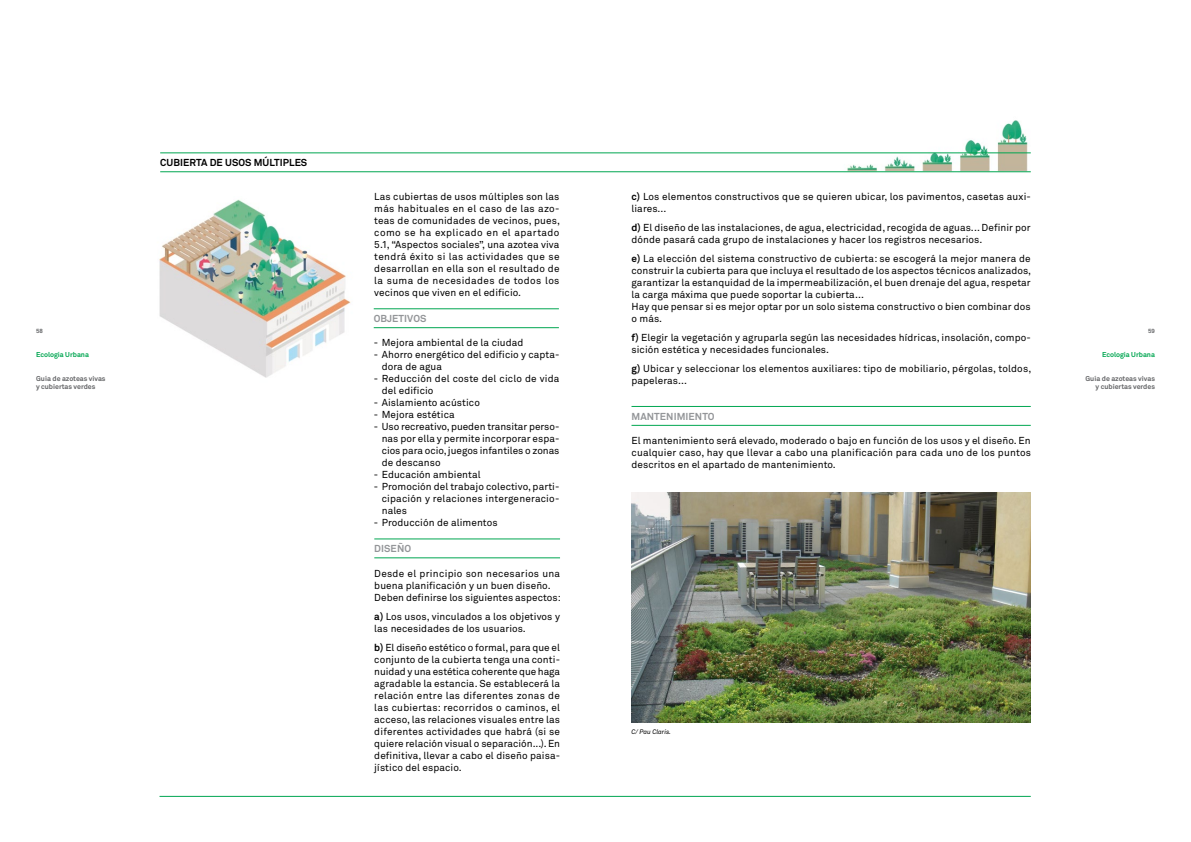
<style>
.page{position:relative;width:1191px;height:842px;background:#fff}
.page>*{position:absolute;margin:0;border:0;box-sizing:border-box;transform-origin:0 0}
.Estilo_de_párrafo_1{font:10px/12px "Akkurat";letter-spacing:.01em;color:#000}
.Estilo_de_párrafo_1-2{font:10px/12px "Akkurat";letter-spacing:.03em;color:#000}
.Estilo_de_párrafo_1-3{font:700 10px "Akkurat";letter-spacing:.005em;color:#939598}
.Estilo_de_párrafo_1-4{font:700 10px "Akkurat";letter-spacing:.005em;color:#000}
.t1{font:700 7px/8.4px "Akkurat";color:#636466}
.t2{font:700 7px "Akkurat";color:#00a651}
.t3{font:italic 6.5px "Akkurat";color:#000}
.t4{font:700 6px "Akkurat";color:#636466}
.s1{font-weight:700}
</style>
<div class="page">
<hr style="left:631px;top:406px;width:399px;height:1px;background:#00a651">
<hr style="left:631px;top:425px;width:399px;height:1px;background:#00a651">
<img style="left:631px;top:493px;width:399px;height:229px">
<img style="left:836px;top:120px;width:194px;height:53px">
<hr style="left:374px;top:539px;width:186px;height:1px;background:#00a651">
<hr style="left:374px;top:558px;width:186px;height:1px;background:#00a651">
<hr style="left:374px;top:309px;width:185px;height:1px;background:#00a651">
<hr style="left:374px;top:327px;width:185px;height:1px;background:#00a651">
<img style="left:159px;top:199px;width:192px;height:179px">
<hr style="left:160px;top:153px;width:870px;height:1px;background:#00a651">
<hr style="left:160px;top:171px;width:870px;height:1px;background:#00a651">
<hr style="left:159px;top:796px;width:871px;height:1px;background:#00a651">
<p class="Estilo_de_párrafo_1-4" style="left:160px;top:156px;width:149px">CUBIERTA DE USOS MÚLTIPLES</p>
<p class="Estilo_de_párrafo_1" style="left:631px;top:191px;width:401px"><span class="s1">c)</span> Los elementos constructivos que se quieren ubicar, los pavimentos, casetas auxi&shy;liares...</p>
<p class="Estilo_de_párrafo_1" style="left:631px;top:222px;width:401px"><span class="s1">d)</span> El diseño de las instalaciones, de agua, electricidad, recogida de aguas... Definir por dónde pasará cada grupo de instalaciones y hacer los registros necesarios.</p>
<p class="Estilo_de_párrafo_1" style="left:631px;top:253px;width:401px;text-align:justify"><span class="s1">e)</span> La elección del sistema constructivo de cubierta: se escogerá la mejor manera de construir la cubierta para que incluya el resultado de los aspectos técnicos analizados, garantizar la estanquidad de la impermeabilización, el buen drenaje del agua, respetar la carga máxima que puede soportar la cubierta...</p>
<p class="Estilo_de_párrafo_1" style="left:631px;top:301px;width:401px">Hay que pensar si es mejor optar por un solo sistema constructivo o bien combinar dos o más.</p>
<p class="Estilo_de_párrafo_1" style="left:631px;top:332px;width:401px"><span class="s1">f)</span> Elegir la vegetación y agruparla según las necesidades hídricas, insolación, compo&shy;sición estética y necesidades funcionales.</p>
<p class="Estilo_de_párrafo_1" style="left:631px;top:363px;width:401px"><span class="s1">g)</span> Ubicar y seleccionar los elementos auxiliares: tipo de mobiliario, pérgolas, toldos, papeleras...</p>
<p class="Estilo_de_párrafo_1-3" style="left:631px;top:410px;width:84px">MANTENIMIENTO</p>
<p class="Estilo_de_párrafo_1" style="left:631px;top:435px;width:401px;text-align:justify">El mantenimiento será elevado, moderado o bajo en función de los usos y el diseño. En cualquier caso, hay que llevar a cabo una planificación para cada uno de los puntos descritos en el apartado de mantenimiento.</p>
<p class="Estilo_de_párrafo_1" style="left:374px;top:191px;width:187px;text-align:justify">Las cubiertas de usos múltiples son las más habituales en el caso de las azo&shy;teas de comunidades de vecinos, pues, como se ha explicado en el apartado 5.1, “Aspectos sociales”, una azotea viva tendrá éxito si las actividades que se desarrollan en ella son el resultado de la suma de necesidades de todos los vecinos que viven en el edificio.</p>
<p class="Estilo_de_párrafo_1-3" style="left:374px;top:312px;width:54px">OBJETIVOS</p>
<p class="Estilo_de_párrafo_1" style="left:374px;top:337px;width:151px">- Mejora ambiental de la ciudad</p>
<p class="Estilo_de_párrafo_1" style="left:382px;top:349px;width:179px;text-indent:-8px">- Ahorro energético del edificio y capta&shy;dora de agua</p>
<p class="Estilo_de_párrafo_1" style="left:382px;top:373px;width:179px;text-indent:-8px">- Reducción del coste del ciclo de vida del edificio</p>
<p class="Estilo_de_párrafo_1" style="left:374px;top:397px;width:108px">- Aislamiento acústico</p>
<p class="Estilo_de_párrafo_1" style="left:374px;top:409px;width:82px">- Mejora estética</p>
<p class="Estilo_de_párrafo_1" style="left:382px;top:421px;width:179px;text-align:justify;text-indent:-8px">- Uso recreativo, pueden transitar perso&shy;nas por ella y permite incorporar espa&shy;cios para ocio, juegos infantiles o zonas de descanso</p>
<p class="Estilo_de_párrafo_1" style="left:374px;top:469px;width:108px">- Educación ambiental</p>
<p class="Estilo_de_párrafo_1" style="left:382px;top:481px;width:179px;text-align:justify;text-indent:-8px">- Promoción del trabajo colectivo, parti&shy;cipación y relaciones intergeneracio&shy;nales</p>
<p class="Estilo_de_párrafo_1" style="left:374px;top:517px;width:125px">- Producción de alimentos</p>
<p class="t4" style="left:36px;top:327px;width:8px">58</p>
<p class="t4" style="left:1148px;top:327px;width:8px">59</p>
<p class="t2" style="left:36px;top:351px;width:54px">Ecología Urbana</p>
<p class="t1" style="left:36px;top:374px;width:71px">Guía de azoteas vivas y cubiertas verdes</p>
<p class="t2" style="left:1102px;top:351px;width:54px">Ecología Urbana</p>
<p class="t1" style="left:1085px;top:374px;width:71px;text-align:right">Guía de azoteas vivas y cubiertas verdes</p>
<p class="Estilo_de_párrafo_1-3" style="left:374px;top:542px;width:38px">DISEÑO</p>
<p class="Estilo_de_párrafo_1-2" style="left:374px;top:568px;width:187px">Desde el principio son necesarios una buena planificación y un buen diseño.</p>
<p class="Estilo_de_párrafo_1" style="left:374px;top:592px;width:188px">Deben definirse los siguientes aspectos:</p>
<p class="Estilo_de_párrafo_1" style="left:374px;top:611px;width:187px"><span class="s1">a)</span> Los usos, vinculados a los objetivos y las necesidades de los usuarios.</p>
<p class="Estilo_de_párrafo_1" style="left:374px;top:642px;width:187px;text-align:justify"><span class="s1">b)</span> El diseño estético o formal, para que el conjunto de la cubierta tenga una conti&shy;nuidad y una estética coherente que haga agradable la estancia. Se establecerá la relación entre las diferentes zonas de las cubiertas: recorridos o caminos, el acceso, las relaciones visuales entre las diferentes actividades que habrá (si se quiere relación visual o separación...). En definitiva, llevar a cabo el diseño paisa&shy;jístico del espacio.</p>
<p class="t3" style="left:631px;top:728px;width:41px">C/ Pau Claris.</p>
</div>
